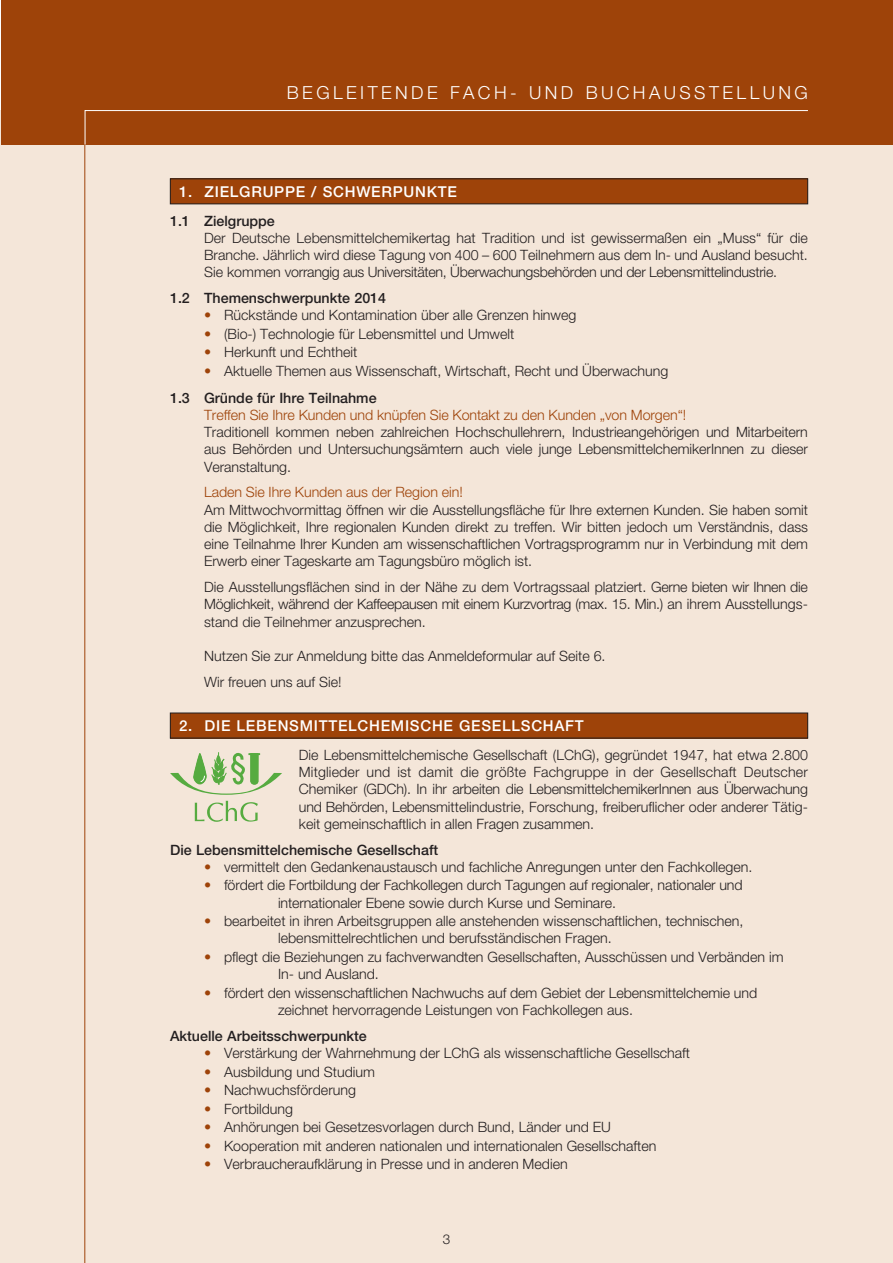
<style>
.page{position:relative;width:893px;height:1263px;background:#fff}
.page>*{position:absolute;margin:0;border:0;box-sizing:border-box;transform-origin:0 0}
.t1{font:300 18px "Helvetica Neue";letter-spacing:.19em;color:#fff}
.t2{font:500 15px "Helvetica Neue";letter-spacing:.05em;color:#fff}
.t3{font:300 14.25px/17.2px "Helvetica Neue";color:#231f20}
.t4{font:500 14.25px "Helvetica Neue";color:#231f20}
.t5{font:300 14.25px "Helvetica Neue";letter-spacing:-.005em;color:#9e4309}
.t6{font:300 13.5px "Helvetica Neue";color:#231f20}
.s1{color:#9e4309}
.s2{font-weight:500}
</style>
<div class="page">
<div style="left:0;top:111px;width:893px;height:1152px;background:#f4e6d9"></div>
<div style="left:170px;top:179px;width:638px;height:25px;background:#9e4309"></div>
<div style="left:170px;top:179px;width:638px;height:25px;border:1px solid #231f20"></div>
<div style="left:170px;top:713px;width:638px;height:25px;background:#9e4309"></div>
<div style="left:2px;top:0;width:891px;height:145px;background:#9e4309"></div>
<svg style="left:84px;top:144px;width:1px;height:1119px"></svg>
<svg style="left:85px;top:110px;width:723px;height:35px"></svg>
<svg style="left:195px;top:801px;width:63px;height:21px"></svg>
<svg style="left:170px;top:752px;width:112px;height:43px"></svg>
<p class="t1" style="left:287px;top:82px;width:407px">Begl eit end e Fach- und Buchausst</p>
<p class="t1" style="left:722px;top:82px;width:84px">ell ung</p>
<p class="t2" style="left:179px;top:183px;width:279px">1. Zielgruppe / Schwerpunkte</p>
<p class="t4" style="left:170px;top:212px;width:106px">1.1 Zielgruppe</p>
<p class="t3" style="left:204px;top:229px;width:605px;text-align:justify">Der Deutsche Lebensmittelchemikertag hat Tradition und ist gewissermaßen ein „Muss“ für die Branche. Jährlich wird diese Tagung von 400 – 600 Teilnehmern aus dem In- und Ausland besucht.<br>Sie kommen vorrangig aus Universitäten, Überwachungsbehörden und der Lebensmittelindustrie.</p>
<p class="t4" style="left:170px;top:290px;width:218px">1.2 Themenschwerpunkte 2014</p>
<p class="t3" style="left:204px;top:306px;width:374px"><span class="s1">•</span> Rückstände und Kontamination über alle Grenzen hinweg</p>
<p class="t3" style="left:204px;top:325px;width:312px"><span class="s1">•</span> (Bio-) Technologie für Lebensmittel und Umwelt</p>
<p class="t3" style="left:204px;top:343px;width:155px"><span class="s1">•</span> Herkunft und Echtheit</p>
<p class="t3" style="left:170px;top:357px;width:500px;line-height:26.5px;text-indent:34px"><span class="s1">•</span> Aktuelle Themen aus Wissenschaft, Wirtschaft, Recht und Überwachung<br><span class="s2">1.3 Gründe für Ihre Teilnahme</span></p>
<p class="t5" style="left:204px;top:406px;width:484px">Treffen Sie Ihre Kunden und knüpfen Sie Kontakt zu den Kunden „von Morgen“!</p>
<p class="t3" style="left:204px;top:423px;width:605px;text-align:justify">Traditionell kommen neben zahlreichen Hochschullehrern, Industrieangehörigen und Mitarbeitern aus Behörden und Untersuchungsämtern auch viele junge LebensmittelchemikerInnen zu dieser Veranstaltung.</p>
<p class="t5" style="left:204px;top:483px;width:260px">Laden Sie Ihre Kunden aus der Region ein!</p>
<p class="t3" style="left:204px;top:500px;width:605px;text-align:justify">Am Mittwochvormittag öffnen wir die Ausstellungsfläche für Ihre externen Kunden. Sie haben somit die Möglichkeit, Ihre regionalen Kunden direkt zu treffen. Wir bitten jedoch um Verständnis, dass eine Teilnahme Ihrer Kunden am wissenschaftlichen Vortragsprogramm nur in Verbindung mit dem Erwerb einer Tageskarte am Tagungsbüro möglich ist.</p>
<p class="t3" style="left:204px;top:578px;width:605px;text-align:justify">Die Ausstellungsflächen sind in der Nähe zu dem Vortragssaal platziert. Gerne bieten wir Ihnen die Möglichkeit, während der Kaffeepausen mit einem Kurzvortrag (max. 15. Min.) an ihrem Ausstellungs&shy;stand die Teilnehmer anzusprechen.</p>
<p class="t3" style="left:204px;top:642px;width:403px;line-height:25.8px">Nutzen Sie zur Anmeldung bitte das Anmeldeformular auf Seite 6.<br>Wir freuen uns auf Sie!</p>
<p class="t2" style="left:179px;top:717px;width:406px">2. Die Lebensmittelchemische Gesellschaft</p>
<p class="t3" style="left:299px;top:746px;width:511px;text-align:justify">Die Lebensmittelchemische Gesellschaft (LChG), gegründet 1947, hat etwa 2.800<br>Mitglieder und ist damit die größte Fachgruppe in der Gesellschaft Deutscher Chemiker (GDCh). In ihr arbeiten die LebensmittelchemikerInnen aus Überwachung und Behörden, Lebensmittelindustrie, Forschung, freiberuflicher oder anderer Tätig&shy;keit gemeinschaftlich in allen Fragen zusammen.</p>
<p class="t4" style="left:170px;top:841px;width:270px">Die Lebensmittelchemische Gesellschaft</p>
<p class="t3" style="left:204px;top:858px;width:550px"><span class="s1">•</span> vermittelt den Gedankenaustausch und fachliche Anregungen unter den Fachkollegen.</p>
<p class="t3" style="left:278px;top:876px;width:466px;text-indent:-74px"><span class="s1">•</span> fördert die Fortbildung der Fachkollegen durch Tagungen auf regionaler, nationaler und internationaler Ebene sowie durch Kurse und Seminare.</p>
<p class="t3" style="left:278px;top:912px;width:467px;text-indent:-74px"><span class="s1">•</span> bearbeitet in ihren Arbeitsgruppen alle anstehenden wissenschaftlichen, technischen, lebensmittelrechtlichen und berufsständischen Fragen.</p>
<p class="t3" style="left:204px;top:948px;width:581px"><span class="s1">•</span> pflegt die Beziehungen zu fachverwandten Gesellschaften, Ausschüssen und Verbänden im<br>I</p>
<p class="t3" style="left:281px;top:965px;width:99px">n- und Ausland.</p>
<p class="t3" style="left:278px;top:984px;width:481px;text-indent:-74px"><span class="s1">•</span> fördert den wissenschaftlichen Nachwuchs auf dem Gebiet der Lebensmittelchemie und zeichnet hervorragende Leistungen von Fachkollegen aus.</p>
<p class="t4" style="left:170px;top:1027px;width:198px">Aktuelle Arbeitsschwerpunkte</p>
<p class="t3" style="left:204px;top:1044px;width:488px"><span class="s1">•</span> Verstärkung der Wahrnehmung der LChG als wissenschaftliche Gesellschaft</p>
<p class="t3" style="left:204px;top:1062px;width:172px"><span class="s1">•</span> Ausbildung und Studium</p>
<p class="t3" style="left:204px;top:1081px;width:153px"><span class="s1">•</span> Nachwuchsförderung</p>
<p class="t3" style="left:204px;top:1099px;width:91px"><span class="s1">•</span> Fortbildung</p>
<p class="t3" style="left:204px;top:1118px;width:398px"><span class="s1">•</span> Anhörungen bei Gesetzesvorlagen durch Bund, Länder und EU</p>
<p class="t3" style="left:204px;top:1136px;width:454px"><span class="s1">•</span> Kooperation mit anderen nationalen und internationalen Gesellschaften</p>
<p class="t3" style="left:204px;top:1155px;width:365px"><span class="s1">•</span> Verbraucheraufklärung in Presse und in anderen Medien</p>
<p class="t6" style="left:443px;top:1231px;width:9px">3</p>
</div>
